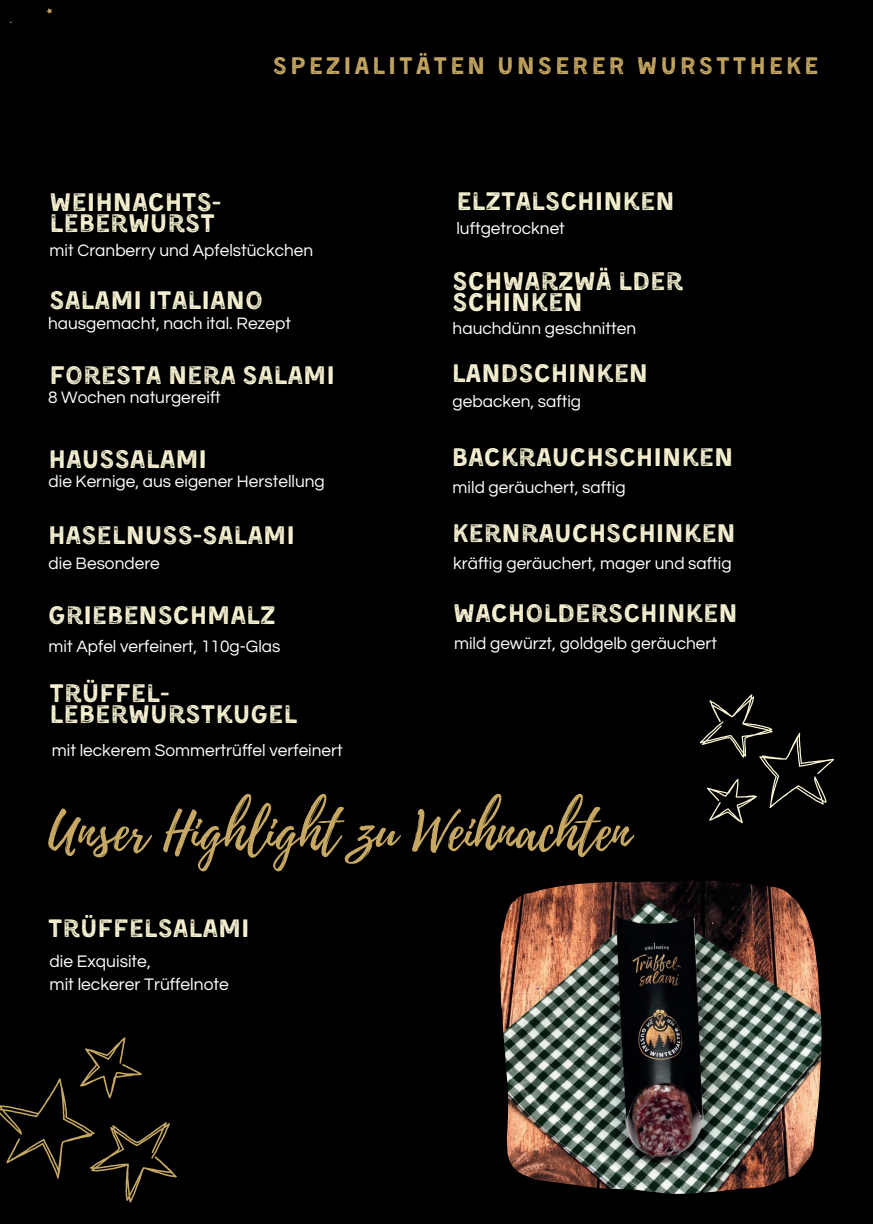
<style>
.page{position:relative;width:873px;height:1224px;background:#000}
.page>*{position:absolute;margin:0;border:0;box-sizing:border-box;transform-origin:0 0}
.t1{font:53.2px "Playlist Script";color:#c6a862}
.t2{font:26.4px/21px "Kent 4 F Printed";color:#faf5d5}
.t3{font:26.2px/21px "Kent 4 F Printed";color:#faf5d5}
.t4{font:26px "Kent 4 F Printed";color:#faf5d5}
.t5{font:24.8px "Kent 4 F Printed";letter-spacing:.115em;color:#c6a862}
.t6{font:17.4px/23.2px "Questrial";color:#fff}
.t7{font:17.2px "Questrial";color:#fff}
</style>
<div class="page">
<img style="left:500px;top:880px;width:321px;height:314px">
<svg style="left:46px;top:8px;width:6px;height:6px"></svg>
<svg style="left:700px;top:694px;width:134px;height:130px"></svg>
<svg style="left:0;top:1037px;width:177px;height:166px"></svg>
<h3 class="t5" style="left:273px;top:52px;width:547px">SPEZIALITÄTEN UNSERER WURSTTHEKE</h3>
<h3 class="t3" style="left:50px;top:192px;width:173px">WEIHNACHTS-<br>LEBERWURST</h3>
<p class="t7" style="left:50px;top:242px;width:265px">mit Cranberry und Apfelstückchen</p>
<h3 class="t3" style="left:50px;top:290px;width:215px">SALAMI ITALIANO</h3>
<p class="t7" style="left:48px;top:315px;width:244px">hausgemacht, nach ital. Rezept</p>
<h3 class="t3" style="left:50px;top:365px;width:287px">FORESTA NERA SALAMI</h3>
<p class="t7" style="left:48px;top:389px;width:174px">8 Wochen naturgereift</p>
<h3 class="t3" style="left:49px;top:449px;width:160px">HAUSSALAMI</h3>
<p class="t7" style="left:49px;top:473px;width:278px">die Kernige, aus eigener Herstellung</p>
<h3 class="t3" style="left:48px;top:525px;width:248px">HASELNUSS-SALAMI</h3>
<p class="t7" style="left:49px;top:555px;width:113px">die Besondere</p>
<h3 class="t3" style="left:48px;top:605px;width:229px">GRIEBENSCHMALZ</h3>
<p class="t7" style="left:49px;top:638px;width:233px">mit Apfel verfeinert, 110g-Glas</p>
<h3 class="t3" style="left:50px;top:683px;width:249px">TRÜFFEL-<br>LEBERWURSTKUGEL</h3>
<p class="t7" style="left:52px;top:742px;width:292px">mit leckerem Sommertrüffel verfeinert</p>
<h3 class="t3" style="left:456px;top:191px;width:220px">ELZTALSCHINKEN</h3>
<p class="t7" style="left:456px;top:220px;width:110px">luftgetrocknet</p>
<h2 class="t2" style="left:453px;top:271px;width:232px">SCHWARZWÄ LDER<br>SCHINKEN</h2>
<p class="t7" style="left:453px;top:320px;width:185px">hauchdünn geschnitten</p>
<h3 class="t3" style="left:452px;top:363px;width:198px">LANDSCHINKEN</h3>
<p class="t7" style="left:453px;top:393px;width:130px">gebacken, saftig</p>
<h3 class="t3" style="left:452px;top:446px;width:283px">BACKRAUCHSCHINKEN</h3>
<p class="t7" style="left:453px;top:479px;width:174px">mild geräuchert, saftig</p>
<h3 class="t3" style="left:452px;top:523px;width:285px">KERNRAUCHSCHINKEN</h3>
<p class="t7" style="left:453px;top:555px;width:280px">kräftig geräuchert, mager und saftig</p>
<h3 class="t3" style="left:453px;top:602px;width:286px">WACHOLDERSCHINKEN</h3>
<p class="t7" style="left:454px;top:635px;width:264px">mild gewürzt, goldgelb geräuchert</p>
<h1 class="t1" style="left:48px;top:794px;width:584px">Unser Highlight zu Weihnachten</h1>
<h3 class="t4" style="left:48px;top:914px;width:203px">TRÜFFELSALAMI</h3>
<p class="t6" style="left:50px;top:950px;width:181px">die Exquisite,<br>mit leckerer Trüffelnote</p>
</div>
